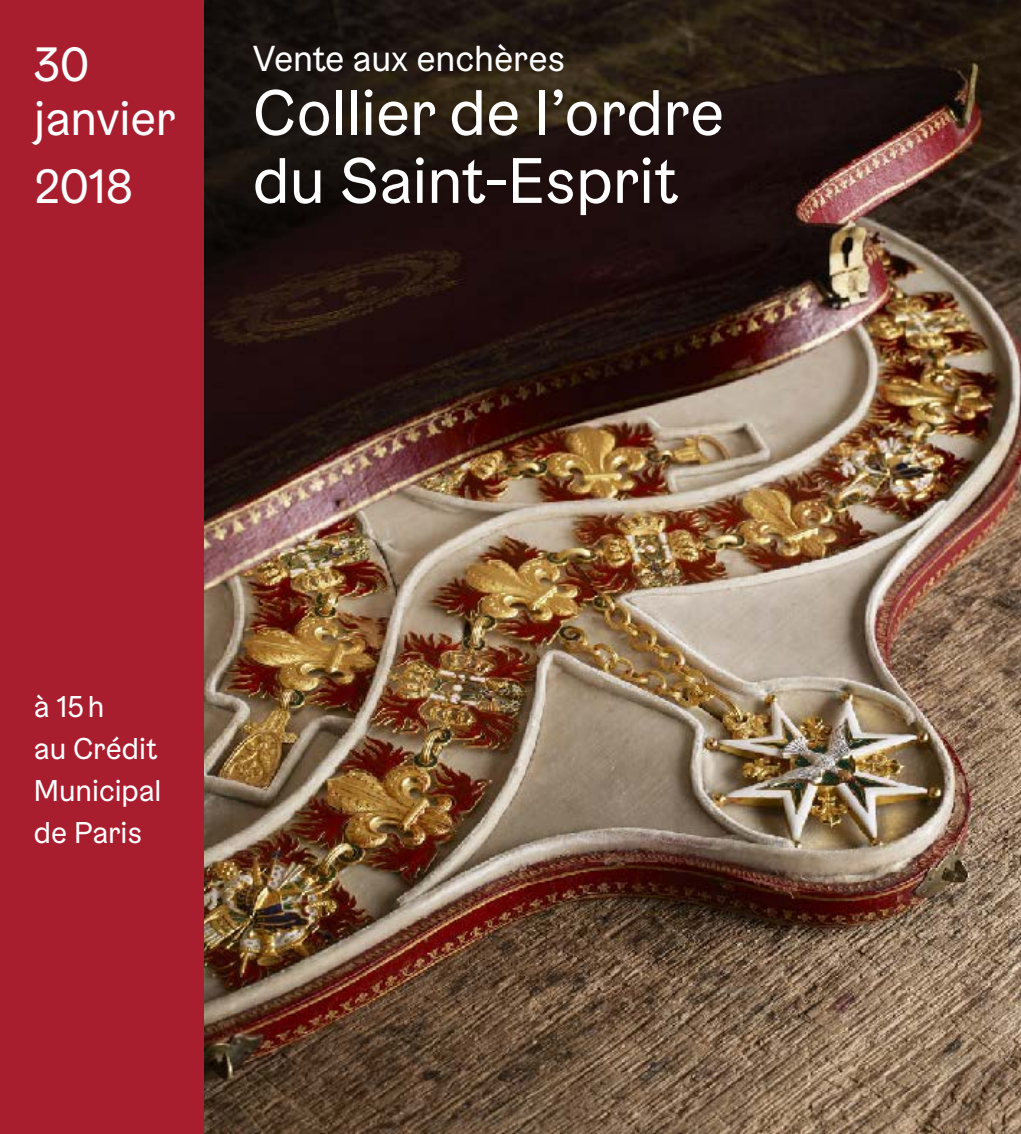
<style>
.page{position:relative;width:1021px;height:1134px;background:#fff}
.page>*{position:absolute;margin:0;border:0;box-sizing:border-box;transform-origin:0 0}
.t1{font:64px "G Groyal";color:#fff}
.t2{font:48px "G Groyal";color:#fff}
.t3{font:36px "G Groyal";color:#fff}
.t4{font:30px "G Groyal";color:#fff}
</style>
<div class="page">
<div style="left:0;top:0;width:217px;height:1134px;background:#a91e2f"></div>
<img style="left:204px;top:0;width:816px;height:1134px">
<p class="t2" style="left:34px;top:34px;width:57px">30</p>
<p class="t2" style="left:34px;top:88px;width:143px">janvier</p>
<p class="t2" style="left:34px;top:156px;width:101px">2018</p>
<p class="t3" style="left:253px;top:36px;width:314px">Vente aux enchères</p>
<p class="t1" style="left:253px;top:72px;width:472px">Collier de l’ordre</p>
<p class="t1" style="left:253px;top:140px;width:426px">du Saint-Esprit</p>
<p class="t4" style="left:34px;top:687px;width:72px">à 15h</p>
<p class="t4" style="left:34px;top:729px;width:124px">au Crédit</p>
<p class="t4" style="left:34px;top:771px;width:129px">Municipal</p>
<p class="t4" style="left:34px;top:813px;width:110px">de Paris</p>
</div>
